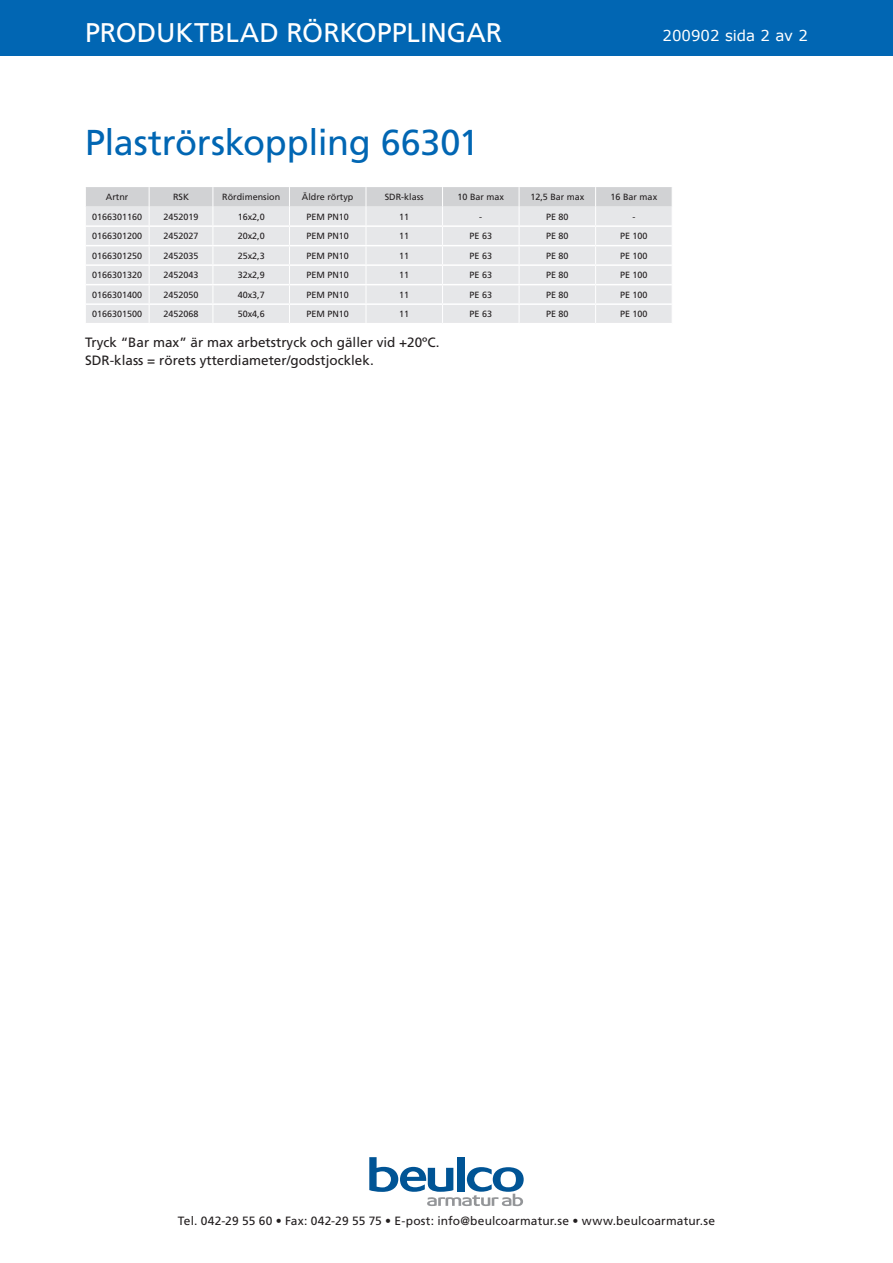
<style>
.page{position:relative;width:893px;height:1263px;background:#fff}
.page>*{position:absolute;margin:0;border:0;box-sizing:border-box;transform-origin:0 0}
.t1{font:36px "Frutiger LT Std";letter-spacing:-.01em;color:#0166b3}
.t2{font:27px "Frutiger LT Std";letter-spacing:-.005em;color:#fff}
.t3{font:15px "Verdana";color:#fff}
.t4{font:13.5px/18px "Frutiger LT Std";color:#231f20}
.t5{font:12px "Frutiger LT Std";letter-spacing:.01em;color:#231f20}
.t6{font:9px "Frutiger LT Std";color:#231f20}
</style>
<div class="page">
<div style="left:0;top:0;width:893px;height:55px;background:#0166b3"></div>
<svg style="left:369px;top:1157px;width:155px;height:49px"></svg>
<svg style="left:86px;top:187px;width:586px;height:136px;background:#e3e4e6"></svg>
<hr style="left:289px;top:225px;width:77px;height:2px;background:#fff">
<hr style="left:366px;top:225px;width:77px;height:2px;background:#fff">
<hr style="left:443px;top:225px;width:76px;height:2px;background:#fff">
<hr style="left:519px;top:225px;width:77px;height:2px;background:#fff">
<hr style="left:596px;top:225px;width:76px;height:2px;background:#fff">
<hr style="left:289px;top:245px;width:77px;height:1px;background:#fff">
<hr style="left:366px;top:245px;width:77px;height:1px;background:#fff">
<hr style="left:443px;top:245px;width:76px;height:1px;background:#fff">
<hr style="left:519px;top:245px;width:77px;height:1px;background:#fff">
<hr style="left:596px;top:245px;width:76px;height:1px;background:#fff">
<hr style="left:289px;top:264px;width:77px;height:2px;background:#fff">
<hr style="left:366px;top:264px;width:77px;height:2px;background:#fff">
<hr style="left:443px;top:264px;width:76px;height:2px;background:#fff">
<hr style="left:519px;top:264px;width:77px;height:2px;background:#fff">
<hr style="left:596px;top:264px;width:76px;height:2px;background:#fff">
<hr style="left:289px;top:284px;width:77px;height:1px;background:#fff">
<hr style="left:366px;top:284px;width:77px;height:1px;background:#fff">
<hr style="left:443px;top:284px;width:76px;height:1px;background:#fff">
<hr style="left:519px;top:284px;width:77px;height:1px;background:#fff">
<hr style="left:596px;top:284px;width:76px;height:1px;background:#fff">
<hr style="left:289px;top:303px;width:77px;height:2px;background:#fff">
<hr style="left:366px;top:303px;width:77px;height:2px;background:#fff">
<hr style="left:443px;top:303px;width:76px;height:2px;background:#fff">
<hr style="left:519px;top:303px;width:77px;height:2px;background:#fff">
<hr style="left:596px;top:303px;width:76px;height:2px;background:#fff">
<h2 class="t2" style="left:85px;top:18px;width:419px">PRODUKTBLAD RÖRKOPPLINGAR</h2>
<h3 class="t3" style="left:662px;top:27px;width:147px">200902 sida 2 av 2</h3>
<h1 class="t1" style="left:85px;top:124px;width:395px">Plaströrskoppling 66301</h1>
<p class="t6" style="left:106px;top:193px;width:24px">Artnr</p>
<p class="t6" style="left:173px;top:193px;width:18px">RSK</p>
<p class="t6" style="left:222px;top:193px;width:60px">Rördimension</p>
<p class="t6" style="left:302px;top:193px;width:53px">Äldre rörtyp</p>
<p class="t6" style="left:385px;top:193px;width:41px">SDR-klass</p>
<p class="t6" style="left:458px;top:193px;width:48px">10 Bar max</p>
<p class="t6" style="left:530px;top:193px;width:56px">12,5 Bar max</p>
<p class="t6" style="left:611px;top:193px;width:48px">16 Bar max</p>
<p class="t6" style="left:92px;top:212px;width:52px">0166301160</p>
<p class="t6" style="left:163px;top:212px;width:37px">2452019</p>
<p class="t6" style="left:238px;top:212px;width:29px">16x2,0</p>
<p class="t6" style="left:306px;top:212px;width:44px">PEM PN10</p>
<p class="t6" style="left:399px;top:212px;width:12px">11</p>
<p class="t6" style="left:479px;top:212px;width:4px">-</p>
<p class="t6" style="left:546px;top:212px;width:24px">PE 80</p>
<p class="t6" style="left:632px;top:212px;width:4px">-</p>
<p class="t6" style="left:92px;top:232px;width:52px">0166301200</p>
<p class="t6" style="left:163px;top:232px;width:37px">2452027</p>
<p class="t6" style="left:238px;top:232px;width:29px">20x2,0</p>
<p class="t6" style="left:306px;top:232px;width:44px">PEM PN10</p>
<p class="t6" style="left:399px;top:232px;width:12px">11</p>
<p class="t6" style="left:470px;top:232px;width:24px">PE 63</p>
<p class="t6" style="left:546px;top:232px;width:24px">PE 80</p>
<p class="t6" style="left:620px;top:232px;width:29px">PE 100</p>
<p class="t6" style="left:92px;top:251px;width:52px">0166301250</p>
<p class="t6" style="left:163px;top:251px;width:37px">2452035</p>
<p class="t6" style="left:238px;top:251px;width:29px">25x2,3</p>
<p class="t6" style="left:306px;top:251px;width:44px">PEM PN10</p>
<p class="t6" style="left:399px;top:251px;width:12px">11</p>
<p class="t6" style="left:470px;top:251px;width:24px">PE 63</p>
<p class="t6" style="left:546px;top:251px;width:24px">PE 80</p>
<p class="t6" style="left:620px;top:251px;width:29px">PE 100</p>
<p class="t6" style="left:92px;top:271px;width:52px">0166301320</p>
<p class="t6" style="left:163px;top:271px;width:37px">2452043</p>
<p class="t6" style="left:238px;top:271px;width:29px">32x2,9</p>
<p class="t6" style="left:306px;top:271px;width:44px">PEM PN10</p>
<p class="t6" style="left:399px;top:271px;width:12px">11</p>
<p class="t6" style="left:470px;top:271px;width:24px">PE 63</p>
<p class="t6" style="left:546px;top:271px;width:24px">PE 80</p>
<p class="t6" style="left:620px;top:271px;width:29px">PE 100</p>
<p class="t6" style="left:92px;top:290px;width:52px">0166301400</p>
<p class="t6" style="left:163px;top:290px;width:37px">2452050</p>
<p class="t6" style="left:238px;top:290px;width:29px">40x3,7</p>
<p class="t6" style="left:306px;top:290px;width:44px">PEM PN10</p>
<p class="t6" style="left:399px;top:290px;width:12px">11</p>
<p class="t6" style="left:470px;top:290px;width:24px">PE 63</p>
<p class="t6" style="left:546px;top:290px;width:24px">PE 80</p>
<p class="t6" style="left:620px;top:290px;width:29px">PE 100</p>
<p class="t6" style="left:92px;top:310px;width:52px">0166301500</p>
<p class="t6" style="left:163px;top:310px;width:37px">2452068</p>
<p class="t6" style="left:238px;top:310px;width:29px">50x4,6</p>
<p class="t6" style="left:306px;top:310px;width:44px">PEM PN10</p>
<p class="t6" style="left:399px;top:310px;width:12px">11</p>
<p class="t6" style="left:470px;top:310px;width:24px">PE 63</p>
<p class="t6" style="left:546px;top:310px;width:24px">PE 80</p>
<p class="t6" style="left:620px;top:310px;width:29px">PE 100</p>
<h3 class="t4" style="left:85px;top:334px;width:356px">Tryck “Bar max” är max arbetstryck och gäller vid +20ºC.<br>SDR-klass = rörets ytterdiameter/godstjocklek.</h3>
<h3 class="t5" style="left:178px;top:1216px;width:539px">Tel. 042-29 55 60 • Fax: 042-29 55 75 • E-post: info@beulcoarmatur.se • www.beulcoarmatur.se</h3>
</div>
